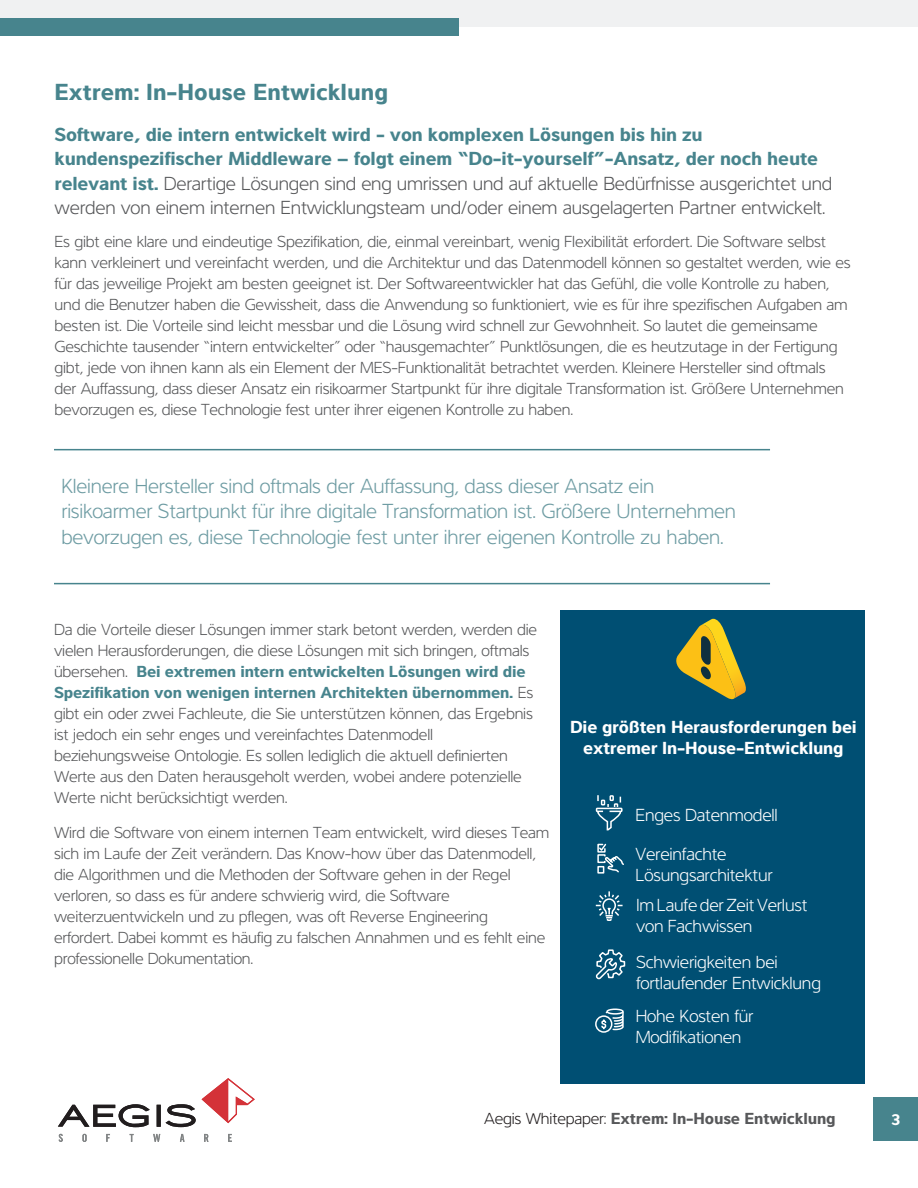
<style>
.page{position:relative;width:918px;height:1188px;background:#fff}
.page>*{position:absolute;margin:0;border:0;box-sizing:border-box;transform-origin:0 0}
.Body_Copy{font:700 24px "Interval Pro";color:#47848d}
.Body_Copy-2{font:300 21px/25.5px "Interval Pro";letter-spacing:-.01em;color:#6e9ca3}
.Body_Copy-3{font:300 19.5px/24.3px "Interval Pro";letter-spacing:-.01em;color:#57585a}
.t1{font:300 18px/38.7px "Interval Pro";letter-spacing:-.01em;color:#fff}
.Body_Copy-4{font:700 18px/21px "Interval Pro";letter-spacing:-.01em;color:#fff;text-align:center}
.Body_Copy-5{font:300 16.5px/21px "Interval Pro";letter-spacing:-.01em;color:#57585a}
.t2{font:700 16.5px "Interval Pro";letter-spacing:-.01em;color:#57585a}
.t3{font:700 16.5px "Interval Pro";color:#fff}
.s1{font-weight:700;color:#47848d}
.s2{font-weight:300;color:#231f20}
</style>
<div class="page">
<div style="left:561px;top:610px;width:304px;height:474px;background:#004f73"></div>
<div style="left:0;top:0;width:918px;height:27px;background:#f0f1f2"></div>
<div style="left:0;top:18px;width:459px;height:18px;background:#47848d"></div>
<svg style="left:202px;top:1078px;width:53px;height:45px"></svg>
<svg style="left:59px;top:1134px;width:4px;height:8px"></svg>
<svg style="left:82px;top:1134px;width:5px;height:8px"></svg>
<svg style="left:106px;top:1134px;width:4px;height:8px"></svg>
<svg style="left:130px;top:1134px;width:4px;height:8px"></svg>
<svg style="left:153px;top:1134px;width:7px;height:8px"></svg>
<svg style="left:180px;top:1134px;width:4px;height:8px"></svg>
<svg style="left:204px;top:1134px;width:4px;height:8px"></svg>
<svg style="left:228px;top:1134px;width:4px;height:8px"></svg>
<hr style="left:157px;top:1105px;width:4px;height:22px;background:#211d1e">
<svg style="left:58px;top:1104px;width:92px;height:23px"></svg>
<svg style="left:166px;top:1104px;width:30px;height:23px"></svg>
<div style="left:874px;top:1097px;width:44px;height:43px;background:#47848d"></div>
<hr style="left:54px;top:583px;width:716px;height:1px;background:#47848d">
<hr style="left:54px;top:449px;width:716px;height:1px;background:#47848d">
<svg style="left:676px;top:619px;width:70px;height:81px"></svg>
<svg style="left:595px;top:795px;width:28px;height:36px"></svg>
<svg style="left:597px;top:843px;width:27px;height:30px"></svg>
<div style="left:597px;top:866px;width:7px;height:8px;border:2px solid #fff"></div>
<svg style="left:595px;top:949px;width:31px;height:31px"></svg>
<svg style="left:595px;top:891px;width:28px;height:30px"></svg>
<div style="left:606px;top:1009px;width:18px;height:6px;border:2px solid #fff;border-radius:50%"></div>
<svg style="left:595px;top:1011px;width:29px;height:22px"></svg>
<p class="Body_Copy" style="left:55px;top:77px;width:335px">Extrem: In-House Entwicklung</p>
<p class="Body_Copy-3" style="left:55px;top:122px;width:779px"><span class="s1">Software, die intern entwickelt wird - von komplexen Lösungen bis hin zu kundenspezifischer Middleware – folgt einem “Do-it-yourself”-Ansatz, der noch heute relevant ist.</span> Derartige Lösungen sind eng umrissen und auf aktuelle Bedürfnisse ausgerichtet und werden von einem internen Entwicklungsteam und/oder einem ausgelagerten Partner entwickelt.</p>
<p class="Body_Copy-5" style="left:55px;top:231px;width:798px">Es gibt eine klare und eindeutige Spezifikation, die, einmal vereinbart, wenig Flexibilität erfordert. Die Software selbst kann verkleinert und vereinfacht werden, und die Architektur und das Datenmodell können so gestaltet werden, wie es für das jeweilige Projekt am besten geeignet ist. Der Softwareentwickler hat das Gefühl, die volle Kontrolle zu haben, und die Benutzer haben die Gewissheit, dass die Anwendung so funktioniert, wie es für ihre spezifischen Aufgaben am besten ist. Die Vorteile sind leicht messbar und die Lösung wird schnell zur Gewohnheit. So lautet die gemeinsame Geschichte tausender “intern entwickelter” oder “hausgemachter” Punktlösungen, die es heutzutage in der Fertigung gibt, jede von ihnen kann als ein Element der MES-Funktionalität betrachtet werden. Kleinere Hersteller sind oftmals der Auffassung, dass dieser Ansatz ein risikoarmer Startpunkt für ihre digitale Transformation ist. Größere Unternehmen bevorzugen es, diese Technologie fest unter ihrer eigenen Kontrolle zu haben.</p>
<p class="Body_Copy-2" style="left:61px;top:473px;width:676px">Kleinere Hersteller sind oftmals der Auffassung, dass dieser Ansatz ein risikoarmer Startpunkt für ihre digitale Transformation ist. Größere Unternehmen bevorzugen es, diese Technologie fest unter ihrer eigenen Kontrolle zu haben.</p>
<p class="Body_Copy-5" style="left:54px;top:619px;width:485px">Da die Vorteile dieser Lösungen immer stark betont werden, werden die vielen Herausforderungen, die diese Lösungen mit sich bringen, oftmals übersehen. <span class="s1">Bei extremen intern entwickelten Lösungen wird die Spezifikation von wenigen internen Architekten übernommen.</span> Es gibt ein oder zwei Fachleute, die Sie unterstützen können, das Ergebnis ist jedoch ein sehr enges und vereinfachtes Datenmodell beziehungsweise Ontologie. Es sollen lediglich die aktuell definierten Werte aus den Daten herausgeholt werden, wobei andere potenzielle Werte nicht berücksichtigt werden.</p>
<p class="Body_Copy-5" style="left:54px;top:822px;width:497px">Wird die Software von einem internen Team entwickelt, wird dieses Team sich im Laufe der Zeit verändern. Das Know-how über das Datenmodell, die Algorithmen und die Methoden der Software gehen in der Regel verloren, so dass es für andere schwierig wird, die Software weiterzuentwickeln und zu pflegen, was oft Reverse Engineering erfordert. Dabei kommt es häufig zu falschen Annahmen und es fehlt eine professionelle Dokumentation.</p>
<p class="Body_Copy-4" style="left:570px;top:716px;width:288px">Die größten Herausforderungen bei extremer In-House-Entwicklung</p>
<p class="t1" style="left:636px;top:796px;width:144px">Enges Datenmodell<br>Vereinfachte</p>
<p class="t1" style="left:636px;top:859px;width:173px;line-height:30.8px">Lösungsarchitektur<br>Im Laufe derZeitVerlust</p>
<p class="t1" style="left:636px;top:909px;width:143px;line-height:35.1px">von Fachwissen<br>Schwierigkeiten bei</p>
<p class="t1" style="left:636px;top:966px;width:187px;line-height:33.3px">fortlaufender Entwicklung<br>Hohe Kosten für</p>
<p class="t1" style="left:636px;top:1017px;width:107px">Modifikationen</p>
<p class="t2" style="left:484px;top:1108px;width:353px"><span class="s2">Aegis Whitepaper:</span> Extrem: In-House Entwicklung</p>
<p class="t3" style="left:891px;top:1107px;width:11px">3</p>
</div>
